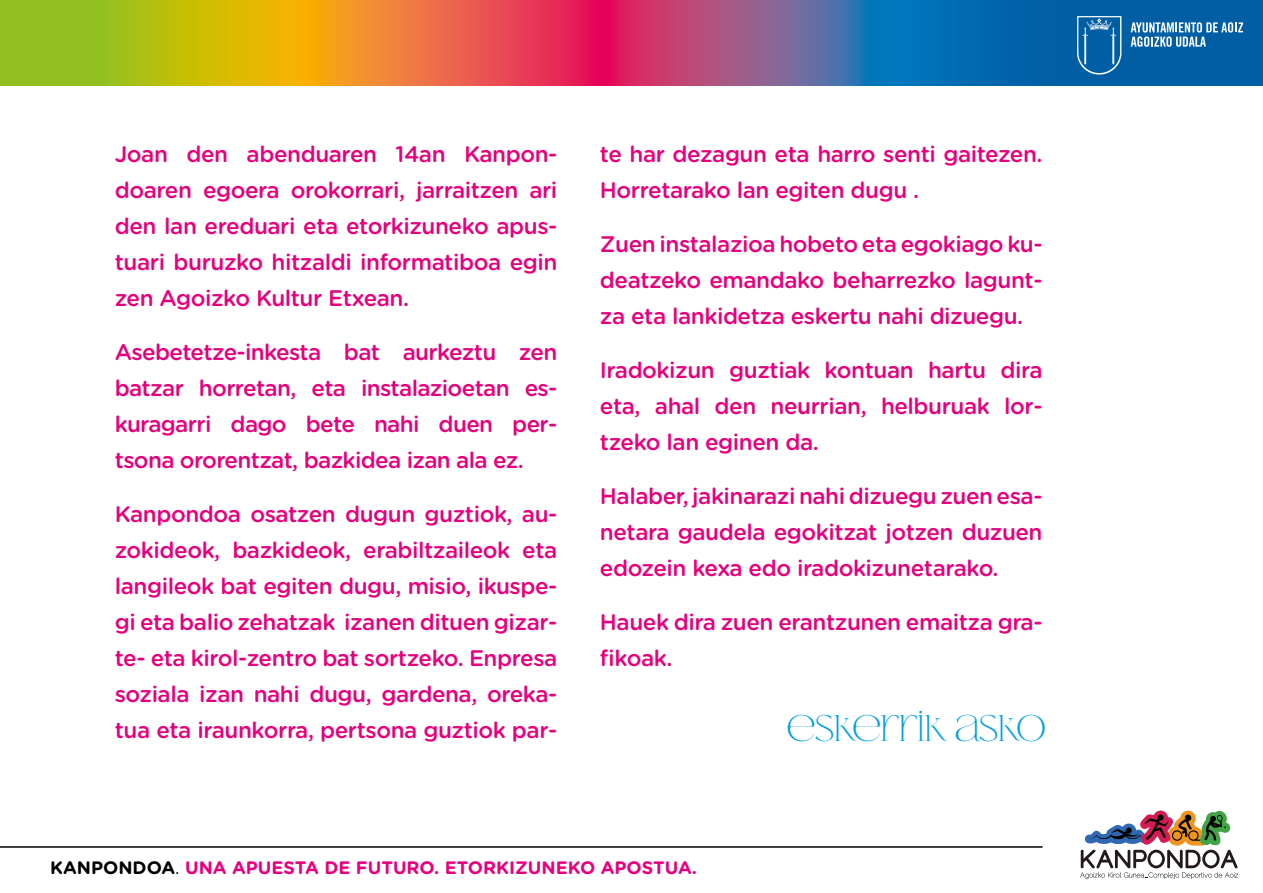
<style>
.page{position:relative;width:1263px;height:893px;background:#fff}
.page>*{position:absolute;margin:0;border:0;box-sizing:border-box;transform-origin:0 0}
.t1{font:37.05px "Mirabela";color:#009fe3}
.t2{font:500 22.5px/36px "Gotham Rounded";letter-spacing:-.02em;color:#e6007d;text-align:justify}
.t3{font:700 18px "Gotham Rounded";color:#e6007d}
.s1{color:#000}
.s2{font-weight:400;color:#000}
</style>
<div class="page">
<svg style="left:0;top:0;width:1263px;height:85px;background:#8b7662"></svg>
<svg style="left:1080px;top:810px;width:158px;height:69px"></svg>
<hr style="left:0;top:846px;width:1042px;height:2px;background:#000">
<svg style="left:1077px;top:16px;width:44px;height:59px;background:#2c79b3"></svg>
<svg style="left:1131px;top:22px;width:112px;height:25px"></svg>
<p class="t2" style="left:115px;top:135px;width:444px">Joan den abenduaren 14an Kanpon&shy;doaren egoera orokorrari, jarraitzen ari den lan ereduari eta etorkizuneko apus&shy;tuari buruzko hitzaldi informatiboa egin zen Agoizko Kultur Etxean.</p>
<p class="t2" style="left:115px;top:333px;width:444px">Asebetetze-inkesta bat aurkeztu zen batzar horretan, eta instalazioetan es&shy;kuragarri dago bete nahi duen per&shy;tsona ororentzat, bazkidea izan ala ez.</p>
<p class="t2" style="left:115px;top:495px;width:444px">Kanpondoa osatzen dugun guztiok, au&shy;zokideok, bazkideok, erabiltzaileok eta langileok bat egiten dugu, misio, ikuspe&shy;gi eta balio zehatzak izanen dituen gizar&shy;te- eta kirol-zentro bat sortzeko. Enpresa soziala izan nahi dugu, gardena, oreka&shy;tua eta iraunkorra, pertsona guztiok par-</p>
<p class="t2" style="left:600px;top:135px;width:444px">te har dezagun eta harro senti gaitezen.<br>Horretarako lan egiten dugu .</p>
<p class="t2" style="left:600px;top:225px;width:444px">Zuen instalazioa hobeto eta egokiago ku&shy;deatzeko emandako beharrezko lagunt&shy;za eta lankidetza eskertu nahi dizuegu.</p>
<p class="t2" style="left:600px;top:351px;width:444px">Iradokizun guztiak kontuan hartu dira eta, ahal den neurrian, helburuak lor&shy;tzeko lan eginen da.</p>
<p class="t2" style="left:600px;top:477px;width:444px">Halaber, jakinarazi nahi dizuegu zuen esa&shy;netara gaudela egokitzat jotzen duzuen edozein kexa edo iradokizunetarako.</p>
<p class="t2" style="left:600px;top:603px;width:444px">Hauek dira zuen erantzunen emaitza gra&shy;fikoak.</p>
<h1 class="t1" style="left:787px;top:708px;width:261px">ESKERRIK ASKO</h1>
<p class="t3" style="left:50px;top:854px;width:648px"><span class="s1">KANPONDOA</span><span class="s2">.</span> UNA APUESTA DE FUTURO. ETORKIZUNEKO APOSTUA.</p>
</div>
